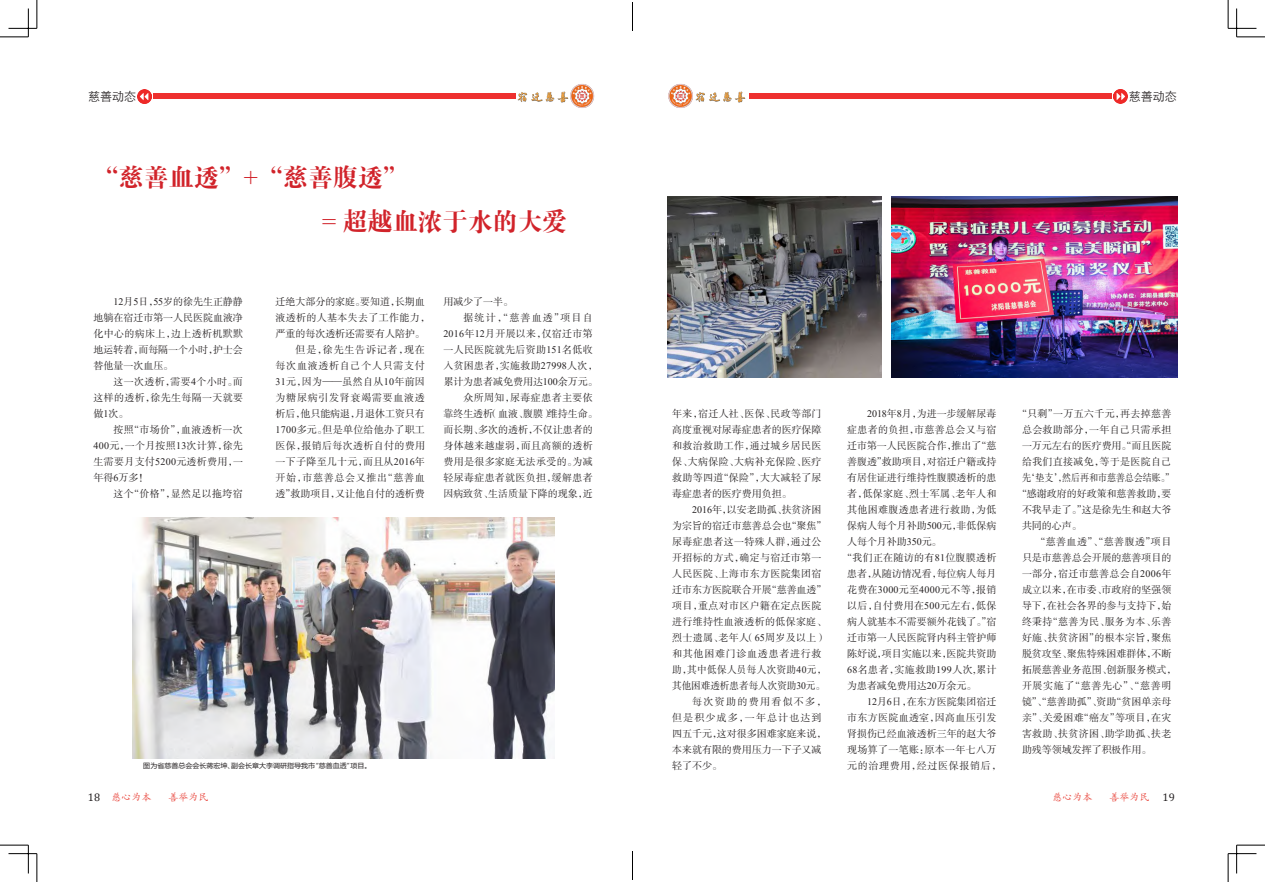
<style>
.page{position:relative;width:1265px;height:882px;background:#fff}
.page>*{position:absolute;margin:0;border:0;box-sizing:border-box;transform-origin:0 0}
.大标题红色{font:25px/44px "FZDBSK GBK1 0";color:#d1232a}
.t1{font:12px "ST Xihei";color:#231f20}
.正文{font:10px/16px "FZSSK GBK1 0";letter-spacing:.025em;color:#231f20;text-align:justify}
.正文-2{font:10px/16px "FZSSK GBK1 0";letter-spacing:-.005em;color:#231f20}
.t2{font:10px "ST Kaiti";color:#e7372d}
.图片说明{font:6.7px "Microsoft Ya Hei";color:#231f20;scale:1.05 1}
.s1{font-family:"Times New Roman"}
.s2{font-family:"Cambria Math";font-size:11px;color:#231f20}
</style>
<div class="page">
<div style="left:153px;top:94px;width:363px;height:5px;background:#ee302f"></div>
<div style="left:748px;top:94px;width:363px;height:5px;background:#ee302f"></div>
<img style="left:668px;top:84px;width:25px;height:24px">
<img style="left:568px;top:84px;width:27px;height:24px">
<img style="left:517px;top:91px;width:51px;height:12px">
<img style="left:695px;top:91px;width:50px;height:12px">
<img style="left:1113px;top:89px;width:14px;height:14px">
<img style="left:138px;top:89px;width:14px;height:14px">
<img style="left:132px;top:518px;width:422px;height:240px">
<img style="left:891px;top:196px;width:285px;height:182px">
<img style="left:667px;top:196px;width:214px;height:182px">
<svg style="left:0;top:0;width:38px;height:38px"></svg>
<svg style="left:0;top:844px;width:38px;height:38px"></svg>
<svg style="left:1227px;top:0;width:37px;height:38px"></svg>
<svg style="left:1227px;top:844px;width:37px;height:38px"></svg>
<svg style="left:632px;top:3px;width:1px;height:28px"></svg>
<svg style="left:632px;top:851px;width:1px;height:28px"></svg>
<p class="t1" style="left:88px;top:87px;width:50px">慈善动态</p>
<p class="t1" style="left:1128px;top:87px;width:49px">慈善动态</p>
<p class="大标题红色" style="left:322px;top:156px;width:247px;text-indent:-228px">“慈善血透”<span class="s1">+</span>“慈善腹透”<br><span class="s1">=</span> 超越血浓于水的大爱</p>
<p class="正文" style="left:94px;top:293px;width:151px;text-indent:20px"><span class="s1">12</span>月<span class="s1">5</span>日，<span class="s1">55</span>岁的徐先生正静静地躺在宿迁市第一人民医院血液净化中心的病床上，边上透析机默默地运转着，而每隔一个小时，护士会替他量一次血压。</p>
<p class="正文" style="left:94px;top:373px;width:151px;text-indent:20px">这一次透析，需要<span class="s1">4</span>个小时。而这样的透析，徐先生每隔一天就要做<span class="s1">1</span>次。</p>
<p class="正文" style="left:94px;top:421px;width:151px;text-indent:20px">按照“市场价”，血液透析一次<span class="s1">400</span>元，一个月按照<span class="s1">13</span>次计算，徐先生需要月支付<span class="s1">5200</span>元透析费用，一年得<span class="s1">6</span>万多！</p>
<p class="正文" style="left:114px;top:485px;width:131px">这个“价格”，显然足以拖垮宿</p>
<p class="正文-2" style="left:275px;top:293px;width:156px">迁绝大部分的家庭。要知道，长期血液透析的人基本失去了工作能力，严重的每次透析还需要有人陪护。</p>
<p class="正文" style="left:275px;top:341px;width:151px;text-indent:20px">但是，徐先生告诉记者，现在每次血液透析自己个人只需支付<span class="s1">31</span>元，因为——虽然自从<span class="s1">10</span>年前因为糖尿病引发肾衰竭需要血液透析后，他只能病退，月退休工资只有<span class="s1">1700</span>多元。但是单位给他办了职工医保，报销后每次透析自付的费用一下子降至几十元，而且从<span class="s1">2016</span>年开始，市慈善总会又推出“慈善血透”救助项目，又让他自付的透析费</p>
<p class="正文" style="left:443px;top:293px;width:71px">用减少了一半。</p>
<p class="正文" style="left:443px;top:309px;width:156px;text-align:left;text-indent:20px">据统计，“慈善血透”项目自<br><span class="s1">2016</span>年<span class="s1">12</span>月开展以来，仅宿迁市第一人民医院就先后资助<span class="s1">151</span>名低收入贫困患者，实施救助<span class="s1">27998</span>人次，累计为患者减免费用达<span class="s1">100</span>余万元。</p>
<p class="正文" style="left:443px;top:389px;width:156px;text-align:left;text-indent:20px">众所周知，尿毒症患者主要依靠终生透析（血液、腹膜）维持生命。而长期、多次的透析，不仅让患者的身体越来越虚弱，而且高额的透析费用是很多家庭无法承受的。为减轻尿毒症患者就医负担，缓解患者因病致贫、生活质量下降的现象，近</p>
<p class="图片说明" style="left:143px;top:760px;width:219px">图为省慈善总会会长蒋宏坤、副会长章大李调研指导我市“慈善血透”项目。</p>
<p class="正文" style="left:672px;top:405px;width:151px">年来，宿迁人社、医保、民政等部门高度重视对尿毒症患者的医疗保障和救治救助工作，通过城乡居民医保、大病保险、大病补充保险、医疗救助等四道“保险”，大大减轻了尿毒症患者的医疗费用负担。</p>
<p class="正文" style="left:672px;top:501px;width:156px;text-align:left;text-indent:20px"><span class="s1">2016</span>年，以安老助孤、扶贫济困为宗旨的宿迁市慈善总会也“聚焦”尿毒症患者这一特殊人群，通过公开招标的方式，确定与宿迁市第一人民医院、上海市东方医院集团宿迁市东方医院联合开展“慈善血透”项目，重点对市区户籍在定点医院进行维持性血液透析的低保家庭、烈士遗属、老年人（<span class="s1">65</span>周岁及以上）和其他困难门诊血透患者进行救助，其中低保人员每人次资助<span class="s1">40</span>元，其他困难透析患者每人次资助<span class="s1">30</span>元。</p>
<p class="正文-2" style="left:672px;top:693px;width:156px;text-indent:20px">每次资助的费用看似不多，但是积少成多，一年总计也达到四五千元，这对很多困难家庭来说，本来就有限的费用压力一下子又减轻了不少。</p>
<p class="正文" style="left:847px;top:405px;width:151px;text-indent:20px"><span class="s1">2018</span>年<span class="s1">8</span>月，为进一步缓解尿毒症患者的负担，市慈善总会又与宿迁市第一人民医院合作，推出了“慈善腹透”救助项目，对宿迁户籍或持有居住证进行维持性腹膜透析的患者，低保家庭、烈士军属、老年人和其他困难腹透患者进行救助，为低保病人每个月补助<span class="s1">500</span>元，非低保病人每个月补助<span class="s1">350</span>元。</p>
<p class="正文" style="left:847px;top:549px;width:151px;text-indent:-5px">“我们正在随访的有<span class="s1">81</span>位腹膜透析患者，从随访情况看，每位病人每月花费在<span class="s1">3000</span>元至<span class="s1">4000</span>元不等，报销以后，自付费用在<span class="s1">500</span>元左右，低保病人就基本不需要额外花钱了。”宿迁市第一人民医院肾内科主管护师陈妤说，项目实施以来，医院共资助<span class="s1">68</span>名患者，实施救助<span class="s1">199</span>人次<span class="s1">,</span>累计为患者减免费用达<span class="s1">20</span>万余元。</p>
<p class="正文" style="left:847px;top:693px;width:156px;text-align:left;text-indent:20px"><span class="s1">12</span>月<span class="s1">6</span>日，在东方医院集团宿迁市东方医院血透室，因高血压引发肾损伤已经血液透析三年的赵大爷现场算了一笔账：原本一年七八万元的治理费用，经过医保报销后，</p>
<p class="正文" style="left:1016px;top:405px;width:159px;text-align:center">“只剩”一万五六千元，再去掉慈善总会救助部分，一年自己只需承担一万元左右的医疗费用。“而且医院给我们直接减免，等于是医院自己先‘垫支’，然后再和市慈善总会结账。”</p>
<p class="正文" style="left:1021px;top:485px;width:151px;text-indent:-5px">“感谢政府的好政策和慈善救助，要不我早走了。”这是徐先生和赵大爷共同的心声。</p>
<p class="正文-2" style="left:1021px;top:533px;width:156px;text-indent:13px">“慈善血透”、“慈善腹透”项目只是市慈善总会开展的慈善项目的一部分，宿迁市慈善总会自<span class="s1">2006</span>年成立以来，在市委、市政府的坚强领导下，在社会各界的参与支持下，始终秉持“慈善为民、服务为本、乐善好施、扶贫济困”的根本宗旨，聚焦脱贫攻坚、聚焦特殊困难群体，不断拓展慈善业务范围、创新服务模式，开展实施了“慈善先心”、“慈善明镜”、“慈善助孤”、资助“贫困单亲母亲”、关爱困难“癌友”等项目，在灾害救助、扶贫济困、助学助孤、扶老助残等领域发挥了积极作用。</p>
<p class="t2" style="left:88px;top:790px;width:65px"><span class="s2">18</span> 慈心为本</p>
<p class="t2" style="left:168px;top:790px;width:41px">善举为民</p>
<p class="t2" style="left:1052px;top:789px;width:41px">慈心为本</p>
<p class="t2" style="left:1109px;top:789px;width:67px">善举为民 <span class="s2">19</span></p>
</div>
